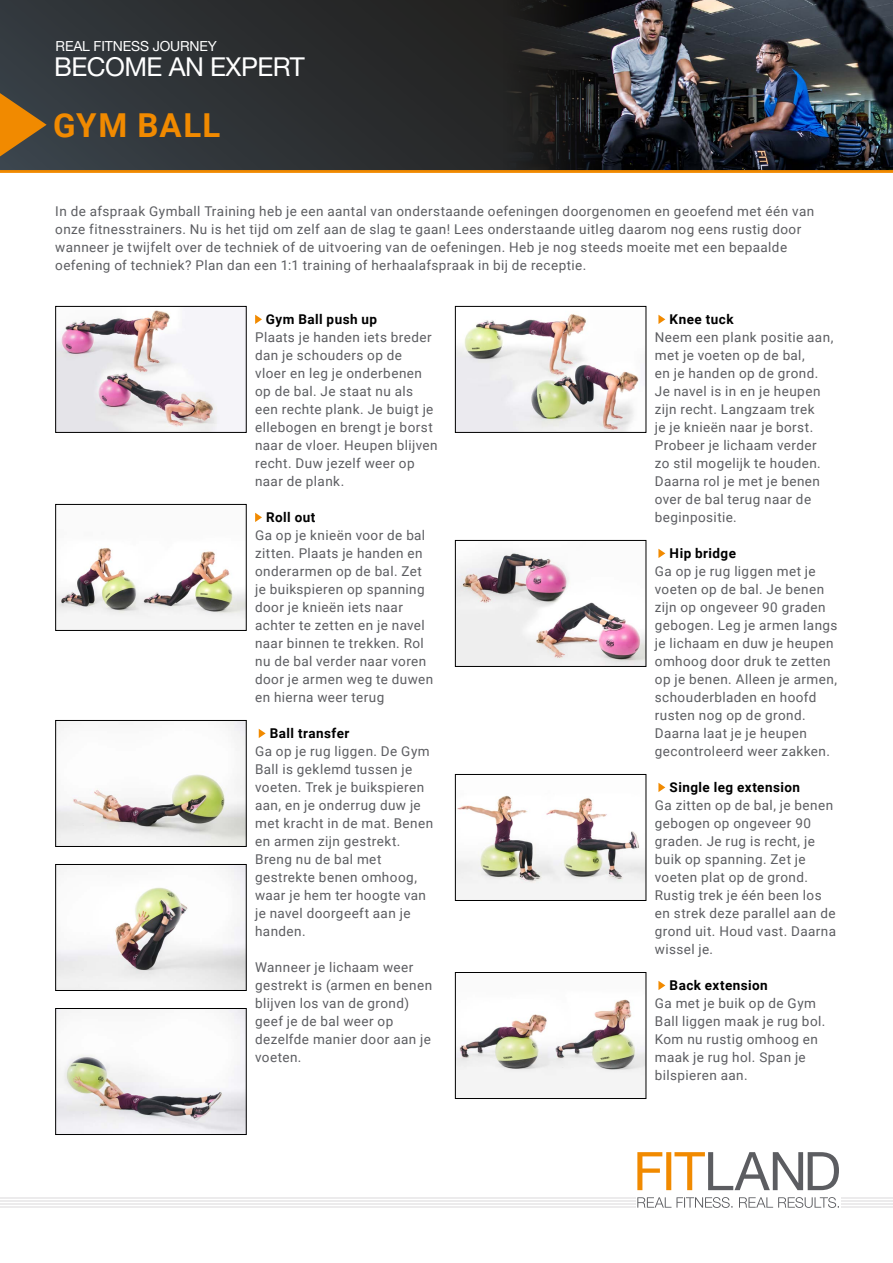
<style>
.page{position:relative;width:893px;height:1263px;background:#fff}
.page>*{position:absolute;margin:0;border:0;box-sizing:border-box;transform-origin:0 0}
.t1{font:700 33px "Roboto";letter-spacing:.04em;color:#f18a00}
.t2{font:26.1px "Helvetica Neue LT Std";letter-spacing:-.02em;color:#fff}
.t3{font:13.95px "Helvetica Neue LT Std";letter-spacing:-.01em;color:#fff}
.t4{font:13.5px/18px "Roboto";letter-spacing:.03em;color:#5c5d61}
.t5{font:700 13.5px "Roboto";letter-spacing:.035em;color:#000}
</style>
<div class="page">
<svg style="left:0;top:0;width:504px;height:170px;background:#2c2f32"></svg>
<img style="left:504px;top:0;width:389px;height:170px">
<svg style="left:0;top:84px;width:47px;height:81px;background:#7f5c2b"></svg>
<hr style="left:842px;top:1198px;width:51px;height:1px;background:#d9d7d9">
<hr style="left:842px;top:1200px;width:51px;height:2px;background:#d9d7d9">
<hr style="left:842px;top:1203px;width:51px;height:2px;background:#d9d7d9">
<hr style="left:842px;top:1206px;width:51px;height:2px;background:#d9d7d9">
<hr style="left:0;top:1198px;width:635px;height:1px;background:#d9d7d9">
<hr style="left:0;top:1200px;width:635px;height:2px;background:#d9d7d9">
<hr style="left:0;top:1203px;width:635px;height:2px;background:#d9d7d9">
<hr style="left:0;top:1206px;width:635px;height:2px;background:#d9d7d9">
<svg style="left:637px;top:1197px;width:202px;height:11px"></svg>
<svg style="left:637px;top:1152px;width:202px;height:38px"></svg>
<hr style="left:0;top:170px;width:893px;height:3px;background:#f18a00">
<img style="left:457px;top:552px;width:187px;height:113px">
<div style="left:455px;top:540px;width:191px;height:127px;border:1px solid #000"></div>
<img style="left:457px;top:795px;width:187px;height:104px">
<div style="left:455px;top:774px;width:191px;height:127px;border:1px solid #000"></div>
<img style="left:457px;top:999px;width:187px;height:98px">
<div style="left:455px;top:972px;width:191px;height:127px;border:1px solid #000"></div>
<img style="left:57px;top:308px;width:188px;height:123px">
<div style="left:55px;top:306px;width:192px;height:127px;border:1px solid #000"></div>
<img style="left:57px;top:548px;width:188px;height:71px">
<div style="left:55px;top:504px;width:192px;height:127px;border:1px solid #000"></div>
<img style="left:57px;top:722px;width:188px;height:123px">
<div style="left:55px;top:720px;width:192px;height:127px;border:1px solid #000"></div>
<img style="left:57px;top:866px;width:188px;height:123px">
<div style="left:55px;top:864px;width:192px;height:127px;border:1px solid #000"></div>
<img style="left:57px;top:1010px;width:188px;height:123px">
<div style="left:55px;top:1008px;width:192px;height:127px;border:1px solid #000"></div>
<img style="left:457px;top:314px;width:182px;height:117px">
<div style="left:455px;top:306px;width:191px;height:127px;border:1px solid #000"></div>
<svg style="left:255px;top:315px;width:7px;height:9px"></svg>
<svg style="left:255px;top:513px;width:7px;height:9px"></svg>
<svg style="left:259px;top:729px;width:7px;height:9px"></svg>
<svg style="left:658px;top:315px;width:7px;height:9px"></svg>
<svg style="left:658px;top:549px;width:7px;height:9px"></svg>
<svg style="left:658px;top:783px;width:7px;height:9px"></svg>
<svg style="left:658px;top:981px;width:7px;height:9px"></svg>
<p class="t3" style="left:56px;top:38px;width:163px">REAL FITNESS JOURNEY</p>
<h2 class="t2" style="left:54px;top:51px;width:252px">BECOME AN EXPERT</h2>
<h1 class="t1" style="left:53px;top:102px;width:169px">GYM BALL</h1>
<p class="t4" style="left:55px;top:202px;width:760px">In de afspraak Gymball Training heb je een aantal van onderstaande oefeningen doorgenomen en geoefend met één van onze fitnesstrainers. Nu is het tijd om zelf aan de slag te gaan! Lees onderstaande uitleg daarom nog eens rustig door wanneer je twijfelt over de techniek of de uitvoering van de oefeningen. Heb je nog steeds moeite met een bepaalde oefening of techniek? Plan dan een 1:1 training of herhaalafspraak in bij de receptie.</p>
<p class="t5" style="left:266px;top:310px;width:113px">Gym Ball push up</p>
<p class="t4" style="left:255px;top:328px;width:184px">Plaats je handen iets breder dan je schouders op de<br>vloer en leg je onderbenen op de bal. Je staat nu als een rechte plank. Je buigt je ellebogen en brengt je borst naar de vloer. Heupen blijven recht. Duw jezelf weer op naar de plank.</p>
<p class="t5" style="left:266px;top:508px;width:51px">Roll out</p>
<p class="t4" style="left:255px;top:526px;width:180px">Ga op je knieën voor de bal zitten. Plaats je handen en onderarmen op de bal. Zet je buikspieren op spanning door je knieën iets naar achter te zetten en je navel naar binnen te trekken. Rol nu de bal verder naar voren door je armen weg te duwen en hierna weer terug</p>
<p class="t5" style="left:270px;top:724px;width:81px">Ball transfer</p>
<p class="t4" style="left:255px;top:742px;width:180px">Ga op je rug liggen. De Gym<br>Ball is geklemd tussen je voeten. Trek je buikspieren aan, en je onderrug duw je met kracht in de mat. Benen en armen zijn gestrekt.<br>Breng nu de bal met gestrekte benen omhoog, waar je hem ter hoogte van je navel doorgeeft aan je handen.</p>
<p class="t4" style="left:255px;top:958px;width:179px">Wanneer je lichaam weer gestrekt is (armen en benen blijven los van de grond) geef je de bal weer op dezelfde manier door aan je voeten.</p>
<p class="t5" style="left:670px;top:310px;width:65px">Knee tuck</p>
<p class="t4" style="left:655px;top:328px;width:180px">Neem een plank positie aan, met je voeten op de bal,<br>en je handen op de grond.<br>Je navel is in en je heupen zijn recht. Langzaam trek<br>je je knieën naar je borst.<br>Probeer je lichaam verder zo stil mogelijk te houden.<br>Daarna rol je met je benen over de bal terug naar de beginpositie.</p>
<p class="t5" style="left:670px;top:544px;width:68px">Hip bridge</p>
<p class="t4" style="left:655px;top:562px;width:184px">Ga op je rug liggen met je voeten op de bal. Je benen zijn op ongeveer 90 graden gebogen. Leg je armen langs je lichaam en duw je heupen omhoog door druk te zetten op je benen. Alleen je armen, schouderbladen en hoofd rusten nog op de grond.<br>Daarna laat je je heupen gecontroleerd weer zakken.</p>
<p class="t5" style="left:670px;top:778px;width:132px">Single leg extension</p>
<p class="t4" style="left:655px;top:796px;width:183px">Ga zitten op de bal, je benen gebogen op ongeveer 90 graden. Je rug is recht, je buik op spanning. Zet je voeten plat op de grond.<br>Rustig trek je één been los en strek deze parallel aan de grond uit. Houd vast. Daarna wissel je.</p>
<p class="t5" style="left:670px;top:976px;width:100px">Back extension</p>
<p class="t4" style="left:655px;top:994px;width:172px">Ga met je buik op de Gym<br>Ball liggen maak je rug bol.<br>Kom nu rustig omhoog en maak je rug hol. Span je bilspieren aan.</p>
</div>
